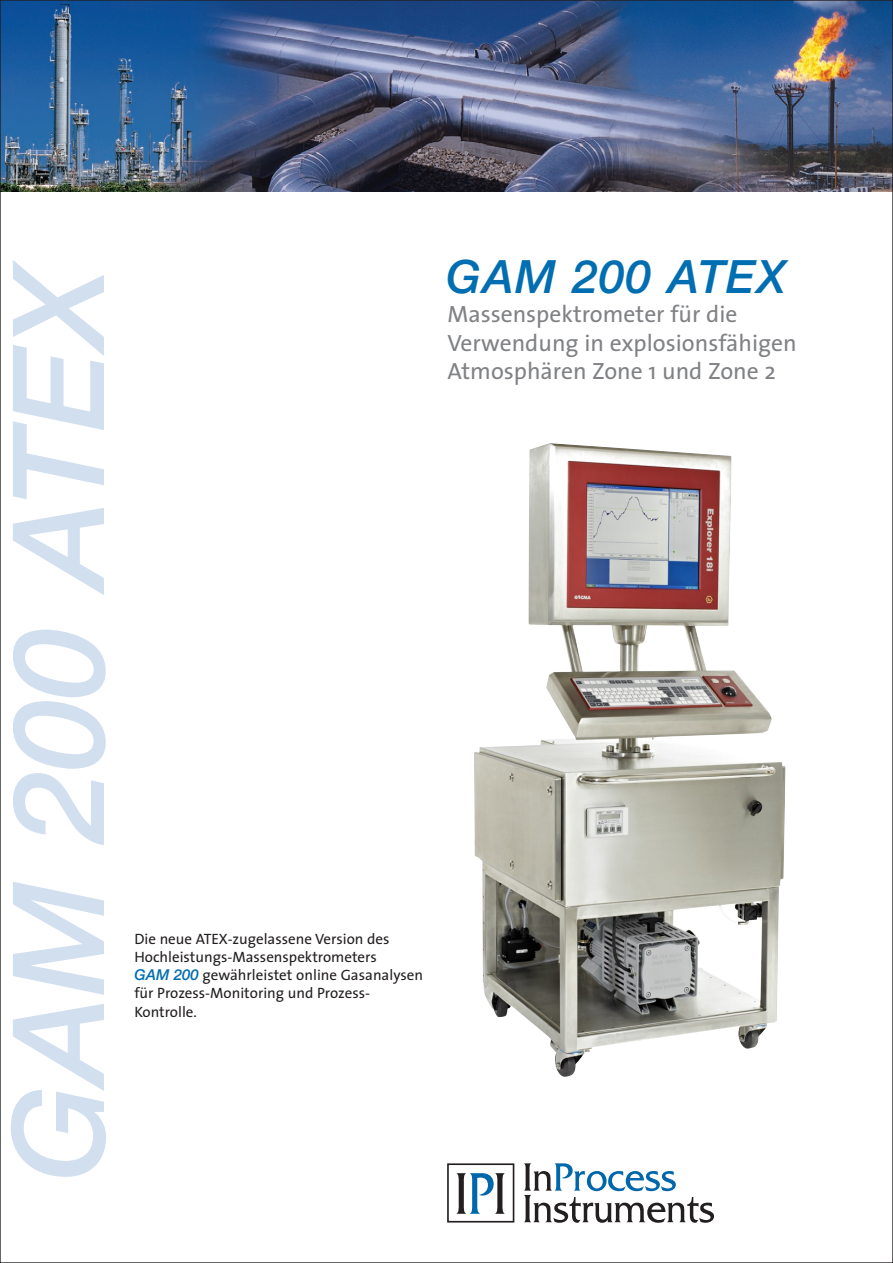
<style>
.page{position:relative;width:893px;height:1263px;background:#fff}
.page>*{position:absolute;margin:0;border:0;box-sizing:border-box;transform-origin:0 0}
.t1{font:italic 500 127.5px "Helvetica Neue";color:#d1dfef}
.t2{font:italic 500 46.05px "Helvetica Neue";letter-spacing:.025em;color:#006eb1}
.t3{font:23.55px/28.5px "The Sans";color:#808285}
.t4{font:15px/18px "The Sans";color:#231f20}
.s1{font-family:"Helvetica Neue";font-weight:500;font-style:italic;color:#006eb1}
</style>
<div class="page">
<img style="left:474px;top:443px;width:293px;height:634px">
<img style="left:2px;top:2px;width:889px;height:189px">
<svg style="left:456px;top:1173px;width:49px;height:41px"></svg>
<div style="left:447px;top:1163px;width:67px;height:59px;border:2px solid #231f20"></div>
<svg style="left:524px;top:1163px;width:190px;height:60px"></svg>
<h1 class="t1" style="left:-17px;top:1181px;width:929px;rotate:-90deg">GAM 200 ATEX</h1>
<h2 class="t2" style="left:446px;top:249px;width:341px">GAM 200 ATEX</h2>
<h3 class="t3" style="left:447px;top:299px;width:351px">Massenspektrometer für die<br>Verwendung in explosionsfähigen<br>Atmosphären Zone 1 und Zone 2</h3>
<p class="t4" style="left:134px;top:930px;width:290px">Die neue ATEX-zugelassene Version des Hochleistungs-Massenspektrometers<br><span class="s1">GAM 200</span> gewährleistet online Gasanalysen für Prozess-Monitoring und Prozess-Kontrolle.</p>
</div>
